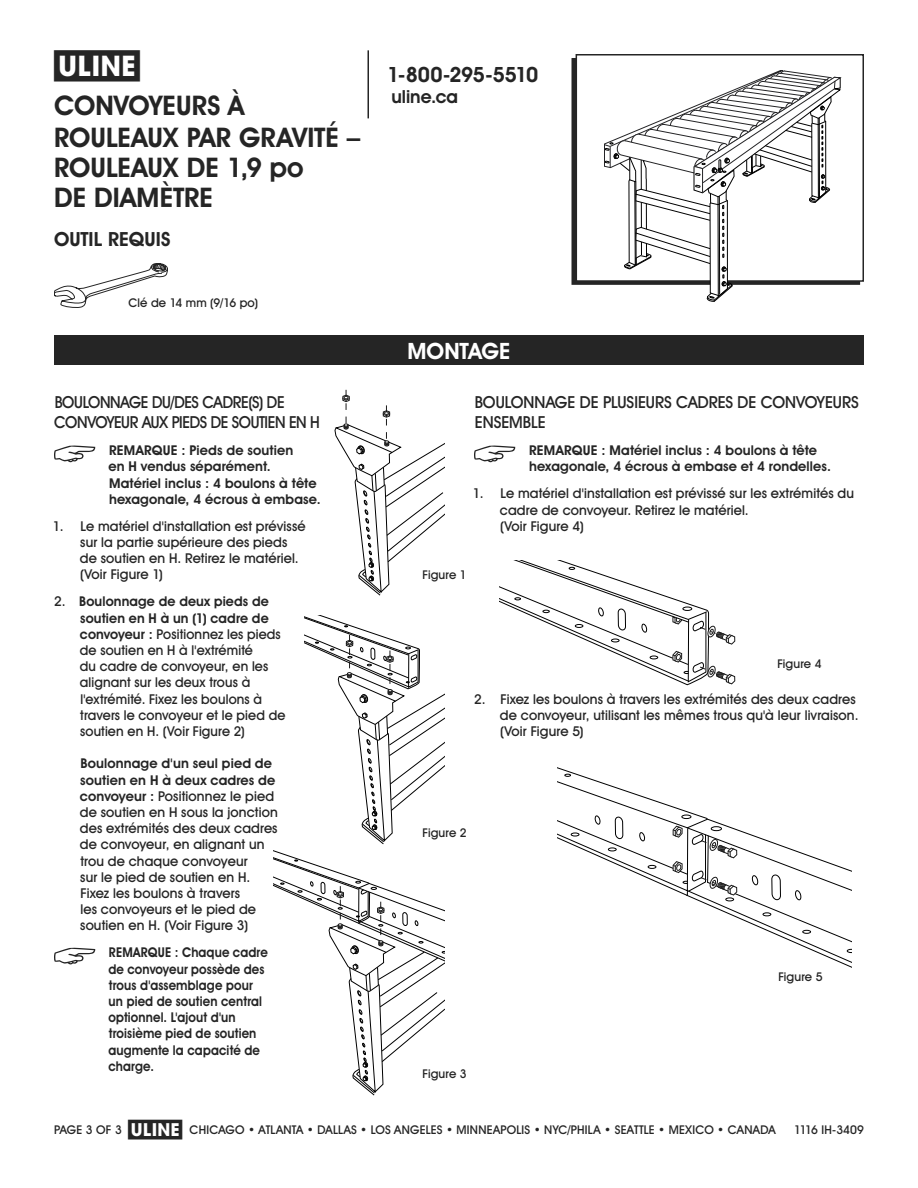
<style>
.page{position:relative;width:918px;height:1188px;background:#fff}
.page>*{position:absolute;margin:0;border:0;box-sizing:border-box;transform-origin:0 0}
.t1{font:700 28.5px "Uline Two Knine";color:#252525}
.t2{font:700 27px/32.4px "Uline Two Knine";color:#252525}
.t3{font:700 22.5px "Uline Two Knine";color:#fff}
.t4{font:700 21px "Uline Two Knine";letter-spacing:-.02em;color:#252525}
.t5{font:700 19.5px "Uline Two Knine";letter-spacing:.005em;color:#252525}
.t6{font:700 18px "Uline Two Knine";color:#252525}
.t7{font:16.5px/19.8px "Uline Two Knine";letter-spacing:-.02em;color:#252525;scale:.94 1}
.t8{font:16.5px/19.8px "Uline Two Knine";color:#252525}
.t9{font:13.5px/16.2px "Uline Two Knine";letter-spacing:.01em;color:#252525}
.t10{font:700 13.5px/16.2px "Uline Two Knine";letter-spacing:.01em;color:#252525}
.t11{font:700 13.5px/16.2px "Uline Two Knine";letter-spacing:.01em;color:#252525;scale:.91 1}
.t12{font:12px "Uline Two Knine";letter-spacing:.015em;color:#252525}
.t13{font:12px "Uline Two Knine";letter-spacing:-.005em;color:#252525}
.s1{font-weight:700}
.s2{font-size:18px}
</style>
<div class="page">
<hr style="left:368px;top:50px;width:1px;height:68px;background:#252525">
<div style="left:54px;top:335px;width:810px;height:30px;background:#252525"></div>
<svg style="left:54px;top:263px;width:114px;height:45px"></svg>
<div style="left:576px;top:54px;width:288px;height:228px;border:2px solid #252525"></div>
<svg style="left:604px;top:70px;width:238px;height:232px"></svg>
<svg style="left:54px;top:445px;width:41px;height:17px"></svg>
<svg style="left:54px;top:947px;width:41px;height:17px"></svg>
<svg style="left:474px;top:445px;width:41px;height:17px"></svg>
<svg style="left:335px;top:390px;width:109px;height:206px"></svg>
<svg style="left:273px;top:615px;width:171px;height:481px"></svg>
<svg style="left:500px;top:561px;width:235px;height:125px"></svg>
<svg style="left:557px;top:767px;width:294px;height:201px"></svg>
<h1 class="t1" style="left:54px;top:49px;width:87px">π</h1>
<h2 class="t2" style="left:54px;top:89px;width:308px">CONVOYEURS À<br>ROULEAUX PAR GRAVITÉ –</h2>
<h2 class="t2" style="left:54px;top:152px;width:251px;line-height:30px">ROULEAUX DE 1,9 po<br>DE DIAMÈTRE</h2>
<h3 class="t5" style="left:54px;top:227px;width:118px">OUTIL REQUIS</h3>
<p class="t12" style="left:129px;top:296px;width:131px">Clé de 14 mm (9/16 po)</p>
<p class="t7" style="left:54px;top:392px;width:284px">BOULONNAGE DU/DES CADRE(S) DE<br>CONVOYEUR AUX PIEDS DE SOUTIEN EN H</p>
<p class="t10" style="left:108px;top:442px;width:214px">REMARQUE : Pieds de soutien<br>en H vendus séparément.<br>Matériel inclus : 4 boulons à tête hexagonale, 4 écrous à embase.</p>
<p class="t9" style="left:80px;top:518px;width:227px;text-indent:-27px">1. Le matériel d'installation est prévissé sur la partie supérieure des pieds de soutien en H. Retirez le matériel. (Voir Figure 1)</p>
<p class="t9" style="left:80px;top:593px;width:207px;text-indent:-26px">2. <span class="s1">Boulonnage de deux pieds de soutien en H à un (1) cadre de convoyeur :</span> Positionnez les pieds de soutien en H à l'extrémité<br>du cadre de convoyeur, en les alignant sur les deux trous à l'extrémité. Fixez les boulons à travers le convoyeur et le pied de soutien en H. (Voir Figure 2)</p>
<p class="t9" style="left:80px;top:755px;width:199px"><span class="s1">Boulonnage d'un seul pied de soutien en H à deux cadres de convoyeur :</span> Positionnez le pied de soutien en H sous la jonction des extrémités des deux cadres de convoyeur, en alignant un trou de chaque convoyeur<br>sur le pied de soutien en H.<br>Fixez les boulons à travers<br>les convoyeurs et le pied de soutien en H. (Voir Figure 3)</p>
<p class="t11" style="left:108px;top:944px;width:177px">REMARQUE : Chaque cadre de convoyeur possède des trous d'assemblage pour un pied de soutien central optionnel. L'ajout d'un troisième pied de soutien augmente la capacité de charge.</p>
<h3 class="t4" style="left:387px;top:62px;width:152px">1-800-295-5510</h3>
<h3 class="t6" style="left:391px;top:86px;width:68px">uline.ca</h3>
<h3 class="t3" style="left:407px;top:337px;width:105px">MONTAGE</h3>
<p class="t8" style="left:475px;top:392px;width:385px">BOULONNAGE DE PLUSIEURS CADRES DE CONVOYEURS<br>ENSEMBLE</p>
<p class="t10" style="left:529px;top:442px;width:303px">REMARQUE : Matériel inclus : 4 boulons à tête hexagonale, 4 écrous à embase et 4 rondelles.</p>
<p class="t9" style="left:500px;top:485px;width:356px;text-indent:-27px">1. Le matériel d'installation est prévissé sur les extrémités du cadre de convoyeur. Retirez le matériel.<br>(Voir Figure 4)</p>
<p class="t12" style="left:422px;top:567px;width:46px">Figure 1</p>
<p class="t12" style="left:777px;top:657px;width:46px">Figure 4</p>
<p class="t9" style="left:500px;top:691px;width:360px;text-indent:-26px">2. Fixez les boulons à travers les extrémités des deux cadres de convoyeur, utilisant les mêmes trous qu'à leur livraison. (Voir Figure 5)</p>
<p class="t12" style="left:422px;top:826px;width:46px">Figure 2</p>
<p class="t12" style="left:422px;top:1066px;width:46px">Figure 3</p>
<p class="t12" style="left:778px;top:970px;width:46px">Figure 5</p>
<p class="t12" style="left:128px;top:1122px;width:649px"><span class="s2">π</span> CHICAGO • ATLANTA • DALLAS • LOS ANGELES • MINNEAPOLIS • NYC/PHILA • SEATTLE • MEXICO • CANADA</p>
<p class="t12" style="left:54px;top:1122px;width:69px">PAGE 3 OF 3</p>
<p class="t13" style="left:794px;top:1122px;width:71px">1116 IH-3409</p>
</div>
